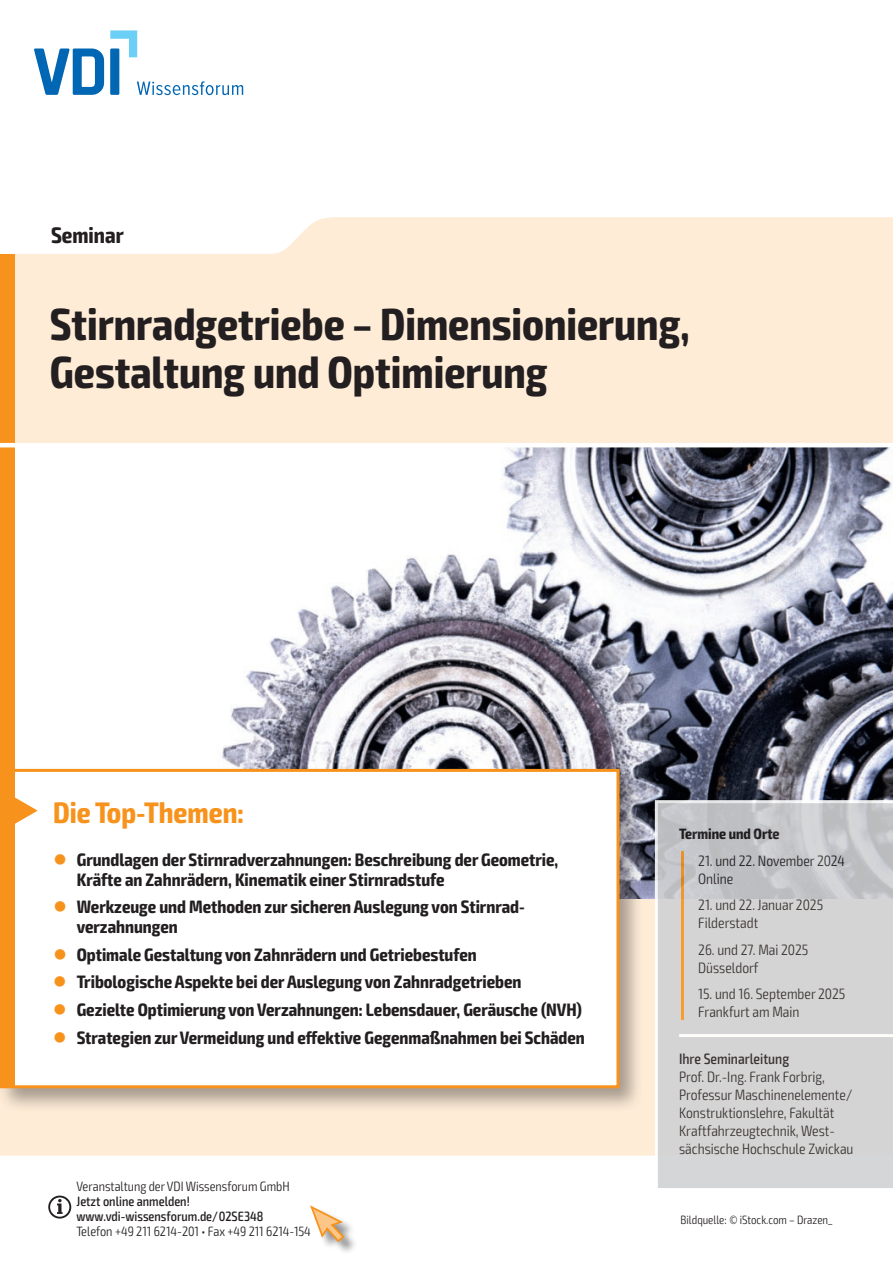
<style>
.page{position:relative;width:893px;height:1263px;background:#fff}
.page>*{position:absolute;margin:0;border:0;box-sizing:border-box;transform-origin:0 0}
.t1{font:700 condensed 45px/48px "Exo 2";color:#231f20}
.t2{font:700 condensed 29.7px "Exo 2";color:#f7931d}
.t3{font:700 condensed 22.5px "Exo 2";color:#231f20}
.t4{font:700 condensed 18px/19.5px "Exo 2";color:#231f20}
.t5{font:300 condensed 15px/18px "Exo 2";color:#231f20}
.t6{font:500 condensed 15px "Exo 2";color:#231f20}
.t7{font:700 condensed 15px "Exo 2";color:#231f20}
.t8{font:300 condensed 13.5px "Exo 2";color:#231f20}
.t9{font:500 condensed 13.5px/15px "Exo 2";color:#231f20}
.t10{font:300 condensed 12px "Exo 2";color:#231f20}
.s1{color:#f7931d}
</style>
<div class="page">
<div style="left:0;top:217px;width:893px;height:938px;background:#feecd7"></div>
<img style="left:14px;top:447px;width:879px;height:451px">
<div style="left:0;top:765px;width:644px;height:348px;background:#231f20;opacity:.4"></div>
<div style="left:2px;top:770px;width:616px;height:317px;background:#fff"></div>
<div style="left:3px;top:772px;width:11px;height:313px;background:#f7931d"></div>
<div style="left:0;top:769px;width:619px;height:319px;border:3px solid #f7931d"></div>
<svg style="left:14px;top:796px;width:24px;height:29px"></svg>
<div style="left:0;top:254px;width:14px;height:519px;background:#f7931d"></div>
<div style="left:311px;top:1206px;width:47px;height:49px;background:#231f20;opacity:.5"></div>
<svg style="left:310px;top:1205px;width:36px;height:38px"></svg>
<hr style="left:0;top:443px;width:893px;height:4px;background:#fff">
<svg style="left:655px;top:800px;width:238px;height:388px"></svg>
<svg style="left:48px;top:1195px;width:23px;height:23px"></svg>
<svg style="left:34px;top:30px;width:209px;height:65px"></svg>
<p class="t3" style="left:51px;top:221px;width:74px">Seminar</p>
<h1 class="t1" style="left:50px;top:301px;width:641px">Stirnradgetriebe – Dimensionierung,<br>Gestaltung und Optimierung</h1>
<h2 class="t2" style="left:53px;top:794px;width:192px">Die Top-Themen:</h2>
<p class="t4" style="left:77px;top:850px;width:483px;text-indent:-23px"><span class="s1">●</span> Grundlagen der Stirnradverzahnungen: Beschreibung der Geometrie,<br>Kräfte an Zahnrädern, Kinematik einer Stirnradstufe</p>
<p class="t4" style="left:77px;top:898px;width:450px;text-indent:-23px"><span class="s1">●</span> Werkzeuge und Methoden zur sicheren Auslegung von Stirnrad&shy;verzahnungen</p>
<p class="t4" style="left:53px;top:945px;width:425px"><span class="s1">●</span> Optimale Gestaltung von Zahnrädern und Getriebestufen</p>
<p class="t4" style="left:53px;top:973px;width:470px"><span class="s1">●</span> Tribologische Aspekte bei der Auslegung von Zahnradgetrieben</p>
<p class="t4" style="left:53px;top:1000px;width:530px"><span class="s1">●</span> Gezielte Optimierung von Verzahnungen: Lebensdauer, Geräusche (NVH)</p>
<p class="t4" style="left:53px;top:1028px;width:533px"><span class="s1">●</span> Strategien zur Vermeidung und effektive Gegenmaßnahmen bei Schäden</p>
<p class="t8" style="left:77px;top:1178px;width:215px">Veranstaltung der VDI Wissensforum GmbH</p>
<p class="t9" style="left:77px;top:1194px;width:189px">Jetzt online anmelden! www.vdi-wissensforum.de/02SE348</p>
<p class="t8" style="left:77px;top:1223px;width:236px">Telefon +49 211 6214-201 • Fax +49 211 6214-154</p>
<p class="t7" style="left:679px;top:825px;width:102px">Termine und Orte</p>
<p class="t5" style="left:698px;top:851px;width:148px">21. und 22. November 2024<br>Online</p>
<p class="t5" style="left:698px;top:896px;width:126px">21. und 22. Januar 2025<br>Filderstadt</p>
<p class="t5" style="left:698px;top:940px;width:112px">26. und 27. Mai 2025<br>Düsseldorf</p>
<p class="t5" style="left:698px;top:985px;width:149px">15. und 16. September 2025<br>Frankfurt am Main</p>
<p class="t6" style="left:679px;top:1050px;width:112px">Ihre Seminarleitung</p>
<p class="t5" style="left:679px;top:1068px;width:176px">Prof. Dr.-Ing. Frank Forbrig,<br>Professur Maschinenelemente/<br>Konstruktionslehre, Fakultät<br>Kraftfahrzeugtechnik, West&shy;sächsische Hochschule Zwickau</p>
<p class="t10" style="left:681px;top:1212px;width:153px">Bildquelle: © iStock.com – Drazen_</p>
</div>
